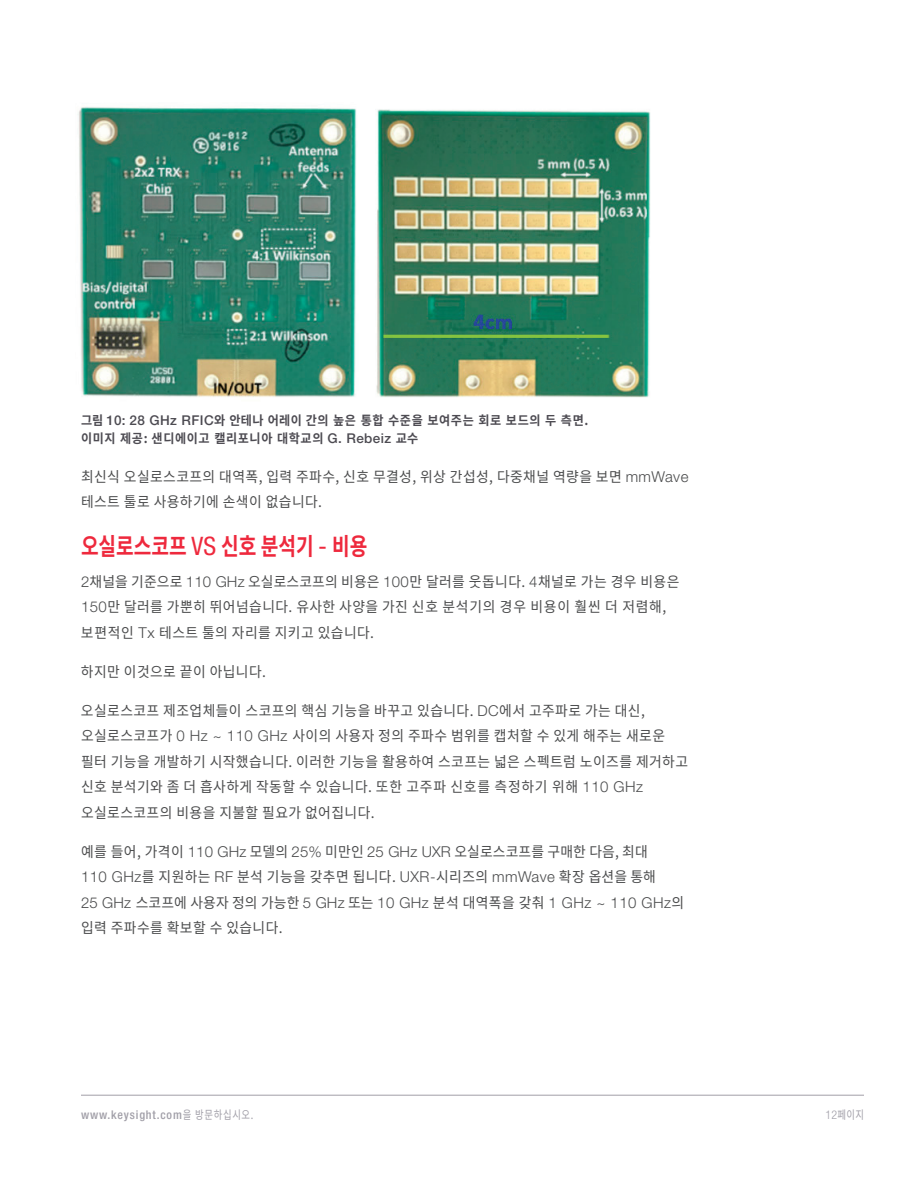
<style>
.page{position:relative;width:918px;height:1188px;background:#fff}
.page>*{position:absolute;margin:0;border:0;box-sizing:border-box;transform-origin:0 0}
.t1{font:700 24px "Noto Sans CJ Kkr";color:#ee293d;scale:.8 1}
.t2{font:300 15px "Helvetica Neue LT Std";letter-spacing:.03em;color:#4b4c4d}
.t3{font:14.55px/25.5px "Noto Sans CJ Kkr";letter-spacing:.03em;color:#4b4c4d;scale:.95 1}
.t4{font:700 12.75px/18px "Noto Sans CJ Kkr";letter-spacing:.05em;color:#4d4b52;scale:.95 1}
.t5{font:500 condensed 12px "Helvetica Neue LT Std";letter-spacing:.07em;color:#a19fa8}
.t6{font:11.7px "Noto Sans CJ Kkr";color:#a19fa8;scale:.8 1}
.s1{font-family:"Helvetica Neue LT Std";font-weight:500;font-size:13.5px}
.s2{font-family:"Helvetica Neue LT Std";font-weight:300;font-size:15px}
.s3{font-family:"Helvetica Neue LT Std";font-weight:400;font-stretch:condensed;font-size:25.5px}
.s4{font-family:"Noto Sans CJ Kkr";font-weight:400;font-size:14.55px}
.s5{font-family:"Noto Sans CJ Kkr";font-weight:400;font-stretch:normal;font-size:11.7px}
.s6{font-family:"Helvetica Neue LT Std";font-weight:300;font-stretch:condensed;font-size:12px}
</style>
<div class="page">
<hr style="left:81px;top:1095px;width:783px;height:1px;background:#a19fa8">
<img style="left:78px;top:107px;width:573px;height:291px">
<p class="t4" style="left:81px;top:411px;width:536px">그림 <span class="s1">10: 28 GHz RFIC</span>와 안테나 어레이 간의 높은 통합 수준을 보여주는 회로 보드의 두 측면. 이미지 제공: 샌디에이고 캘리포니아 대학교의 <span class="s1">G. Rebeiz</span> 교수</p>
<p class="t3" style="left:81px;top:464px;width:641px">최신식 오실로스코프의 대역폭, 입력 주파수, 신호 무결성, 위상 간섭성, 다중채널 역량을 보면 <span class="s2">mmWave </span>테스트 툴로 사용하기에 손색이 없습니다.</p>
<h1 class="t1" style="left:81px;top:532px;width:360px">오실로스코프 <span class="s3">VS</span> 신호 분석기 <span class="s3">-</span> 비용</h1>
<p class="t3" style="left:81px;top:569px;width:631px"><span class="s2">2</span>채널을 기준으로 <span class="s2">110 GHz</span> 오실로스코프의 비용은 <span class="s2">100</span>만 달러를 웃돕니다. <span class="s2">4</span>채널로 가는 경우 비용은<br><span class="s2">150</span>만 달러를 가뿐히 뛰어넘습니다. 유사한 사양을 가진 신호 분석기의 경우 비용이 훨씬 더 저렴해, 보편적인 <span class="s2">Tx</span> 테스트 툴의 자리를 지키고 있습니다.</p>
<p class="t3" style="left:81px;top:659px;width:196px">하지만 이것으로 끝이 아닙니다.</p>
<p class="t3" style="left:81px;top:698px;width:641px">오실로스코프 제조업체들이 스코프의 핵심 기능을 바꾸고 있습니다. <span class="s2">DC</span>에서 고주파로 가는 대신, 오실로스코프가 <span class="s2">0 Hz ~ 110 GHz</span> 사이의 사용자 정의 주파수 범위를 캡처할 수 있게 해주는 새로운 필터 기능을 개발하기 시작했습니다. 이러한 기능을 활용하여 스코프는 넓은 스펙트럼 노이즈를 제거하고 신호 분석기와 좀 더 흡사하게 작동할 수 있습니다. 또한 고주파 신호를 측정하기 위해 <span class="s2">110 GHz </span>오실로스코프의 비용을 지불할 필요가 없어집니다.</p>
<p class="t3" style="left:81px;top:839px;width:607px">예를 들어, 가격이 <span class="s2">110 GHz</span> 모델의 <span class="s2">25%</span> 미만인 <span class="s2">25 GHz UXR</span> 오실로스코프를 구매한 다음, 최대<br><span class="s2">110 GHz</span>를 지원하는 <span class="s2">RF</span> 분석 기능을 갖추면 됩니다. <span class="s2">UXR-</span>시리즈의 <span class="s2">mmWave</span> 확장 옵션을 통해</p>
<p class="t2" style="left:81px;top:893px;width:605px">25 GHz <span class="s4">스코프에 사용자 정의 가능한</span> 5 GHz <span class="s4">또는</span> 10 GHz <span class="s4">분석 대역폭을 갖춰</span> 1 GHz ~ 110 GHz<span class="s4">의</span></p>
<p class="t3" style="left:81px;top:916px;width:214px">입력 주파수를 확보할 수 있습니다.</p>
<p class="t5" style="left:81px;top:1107px;width:174px">www.keysight.com<span class="s5">을 방문하십시오.</span></p>
<p class="t6" style="left:825px;top:1108px;width:50px"><span class="s6">12</span>페이지</p>
</div>
